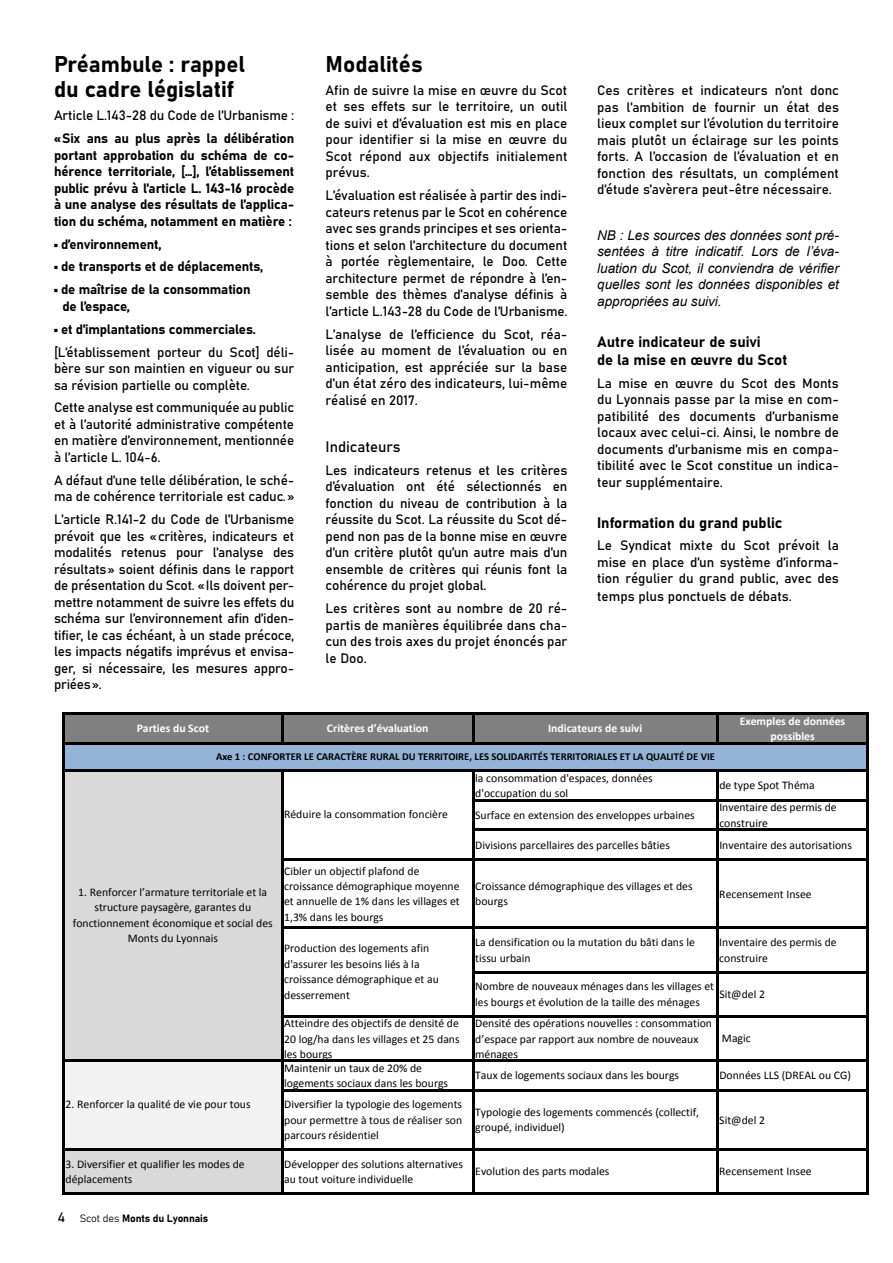
<style>
.page{position:relative;width:893px;height:1263px;background:#fff}
.page>*{position:absolute;margin:0;border:0;box-sizing:border-box;transform-origin:0 0}
.t1{font:22.5px/25.5px "Bahnschrift";color:#000}
.t2{font:15px/18px "Bahnschrift";color:#000}
.t3{font:13.5px/16.5px "Bahnschrift";letter-spacing:-.01em;color:#000;text-align:justify}
.t4{font:italic 13.5px/16.5px "Arial";color:#000;text-align:justify}
.t5{font:11.7px/15.3px "Calibri";color:#000}
.t6{font:700 11.7px/15.3px "Calibri";color:#fff;text-align:center}
.t7{font:700 10.5px "Calibri";color:#000}
.t8{font:10.5px "Bahnschrift";letter-spacing:-.01em;color:#000}
.s1{font-size:13.5px}
</style>
<div class="page">
<div style="left:64px;top:714px;width:804px;height:29px;background:#808080"></div>
<div style="left:64px;top:743px;width:804px;height:27px;background:#95b3d7"></div>
<div style="left:64px;top:770px;width:218px;height:291px;background:#d9d9d9"></div>
<div style="left:64px;top:1060px;width:218px;height:89px;background:#f2f2f2"></div>
<div style="left:64px;top:1149px;width:218px;height:44px;background:#d9d9d9"></div>
<hr style="left:281px;top:714px;width:2px;height:30px;background:#000">
<hr style="left:472px;top:714px;width:2px;height:30px;background:#000">
<hr style="left:716px;top:714px;width:2px;height:30px;background:#000">
<hr style="left:62px;top:712px;width:3px;height:482px;background:#000">
<hr style="left:281px;top:771px;width:2px;height:423px;background:#000">
<hr style="left:472px;top:771px;width:2px;height:423px;background:#000">
<hr style="left:716px;top:771px;width:2px;height:423px;background:#000">
<hr style="left:867px;top:714px;width:2px;height:480px;background:#000">
<hr style="left:65px;top:712px;width:804px;height:2px;background:#000">
<hr style="left:65px;top:742px;width:804px;height:2px;background:#000">
<hr style="left:65px;top:769px;width:804px;height:2px;background:#000">
<hr style="left:474px;top:799px;width:395px;height:2px;background:#000">
<hr style="left:474px;top:829px;width:395px;height:2px;background:#000">
<hr style="left:283px;top:858px;width:586px;height:3px;background:#000">
<hr style="left:283px;top:927px;width:586px;height:2px;background:#000">
<hr style="left:474px;top:971px;width:395px;height:2px;background:#000">
<hr style="left:283px;top:1015px;width:586px;height:2px;background:#000">
<hr style="left:65px;top:1059px;width:804px;height:3px;background:#000">
<hr style="left:283px;top:1089px;width:586px;height:2px;background:#000">
<hr style="left:65px;top:1148px;width:804px;height:2px;background:#000">
<hr style="left:65px;top:1192px;width:804px;height:2px;background:#000">
<h1 class="t1" style="left:54px;top:51px;width:193px">Préambule : rappel du cadre législatif</h1>
<p class="t3" style="left:54px;top:104px;width:242px;line-height:23px">Article L.143-28 du Code de l’Urbanisme : «Six ans au plus après la délibération</p>
<p class="t3" style="left:54px;top:147px;width:242px">portant approbation du schéma de co&shy;hérence territoriale, […], l’établissement public prévu à l’article L. 143-16 procède à une analyse des résultats de l’applica&shy;tion du schéma, notamment en matière :</p>
<p class="t3" style="left:54px;top:235px;width:109px">• d’environnement,</p>
<p class="t3" style="left:54px;top:258px;width:211px">• de transports et de déplacements,</p>
<p class="t3" style="left:63px;top:281px;width:190px;text-indent:-9px">• de maîtrise de la consommation de l’espace,</p>
<p class="t3" style="left:54px;top:317px;width:242px;line-height:23px">• et d’implantations commerciales. [L’établissement porteur du Scot] déli-</p>
<p class="t3" style="left:54px;top:360px;width:242px">bère sur son maintien en vigueur ou sur sa révision partielle ou complète.</p>
<p class="t3" style="left:54px;top:399px;width:242px">Cette analyse est communiquée au public et à l’autorité administrative compétente en matière d’environnement, mentionnée à l’article L. 104-6.</p>
<p class="t3" style="left:54px;top:472px;width:242px">A défaut d’une telle délibération, le sché&shy;ma de cohérence territoriale est caduc.»</p>
<p class="t3" style="left:54px;top:511px;width:242px">L’article R.141-2 du Code de l’Urbanisme prévoit que les «critères, indicateurs et modalités retenus pour l’analyse des résultats» soient définis dans le rapport de présentation du Scot. «Ils doivent per&shy;mettre notamment de suivre les effets du schéma sur l’environnement afin d’iden&shy;tifier, le cas échéant, à un stade précoce, les impacts négatifs imprévus et envisa&shy;ger, si nécessaire, les mesures appro&shy;priées».</p>
<h1 class="t1" style="left:326px;top:51px;width:99px">Modalités</h1>
<p class="t3" style="left:326px;top:82px;width:243px">Afin de suivre la mise en œuvre du Scot et ses effets sur le territoire, un outil de suivi et d’évaluation est mis en place pour identifier si la mise en œuvre du Scot répond aux objectifs initialement prévus.</p>
<p class="t3" style="left:326px;top:187px;width:243px">L’évaluation est réalisée à partir des indi&shy;cateurs retenus par le Scot en cohérence avec ses grands principes et ses orienta&shy;tions et selon l’architecture du document à portée règlementaire, le Doo. Cette architecture permet de répondre à l’en&shy;semble des thèmes d’analyse définis à l’article L.143-28 du Code de l’Urbanisme.</p>
<p class="t3" style="left:326px;top:325px;width:243px">L’analyse de l’efficience du Scot, réa&shy;lisée au moment de l’évaluation ou en anticipation, est appréciée sur la base d’un état zéro des indicateurs, lui-même réalisé en 2017.</p>
<p class="t2" style="left:326px;top:437px;width:77px">Indicateurs</p>
<p class="t3" style="left:326px;top:462px;width:243px">Les indicateurs retenus et les critères d’évaluation ont été sélectionnés en fonction du niveau de contribution à la réussite du Scot. La réussite du Scot dé&shy;pend non pas de la bonne mise en œuvre d’un critère plutôt qu’un autre mais d’un ensemble de critères qui réunis font la cohérence du projet global.</p>
<p class="t3" style="left:326px;top:600px;width:243px">Les critères sont au nombre de 20 ré&shy;partis de manières équilibrée dans cha&shy;cun des trois axes du projet énoncés par le Doo.</p>
<p class="t3" style="left:597px;top:82px;width:243px">Ces critères et indicateurs n’ont donc pas l’ambition de fournir un état des lieux complet sur l’évolution du territoire mais plutôt un éclairage sur les points forts. A l’occasion de l’évaluation et en fonction des résultats, un complément d’étude s’avèrera peut-être nécessaire.</p>
<p class="t4" style="left:597px;top:227px;width:243px">NB : Les sources des données sont pré&shy;sentées à titre indicatif. Lors de l’éva&shy;luation du Scot, il conviendra de vérifier quelles sont les données disponibles et appropriées au suivi.</p>
<p class="t2" style="left:597px;top:332px;width:192px">Autre indicateur de suivi<br>de la mise en œuvre du Scot</p>
<p class="t3" style="left:597px;top:375px;width:243px">La mise en œuvre du Scot des Monts du Lyonnais passe par la mise en com&shy;patibilité des documents d’urbanisme locaux avec celui-ci. Ainsi, le nombre de documents d’urbanisme mis en compa&shy;tibilité avec le Scot constitue un indica&shy;teur supplémentaire.</p>
<p class="t2" style="left:597px;top:513px;width:187px">Information du grand public</p>
<p class="t3" style="left:597px;top:537px;width:243px">Le Syndicat mixte du Scot prévoit la mise en place d’un système d’informa&shy;tion régulier du grand public, avec des</p>
<p class="t3" style="left:597px;top:588px;width:196px">temps plus ponctuels de débats.</p>
<p class="t6" style="left:137px;top:721px;width:74px">Parties du Scot</p>
<p class="t6" style="left:327px;top:721px;width:103px">Critères d’évaluation</p>
<p class="t6" style="left:548px;top:721px;width:96px">Indicateurs de suivi</p>
<p class="t6" style="left:740px;top:713px;width:107px">Exemples de données possibles</p>
<p class="t5" style="left:475px;top:770px;width:179px">la consommation d'espaces, données d'occupation du sol</p>
<p class="t5" style="left:719px;top:778px;width:97px">de type Spot Théma</p>
<p class="t5" style="left:475px;top:807px;width:221px">Surface en extension des enveloppes urbaines</p>
<p class="t5" style="left:719px;top:800px;width:119px">Inventaire des permis de construire</p>
<p class="t5" style="left:475px;top:837px;width:196px">Divisions parcellaires des parcelles bâties</p>
<p class="t5" style="left:719px;top:837px;width:134px">Inventaire des autorisations</p>
<p class="t5" style="left:284px;top:863px;width:177px">Cibler un objectif plafond de croissance démographique moyenne et annuelle de 1% dans les villages et<br>1,3% dans les bourgs</p>
<p class="t7" style="left:216px;top:749px;width:500px">Axe 1 : CONFORTER LE CARACTÈRE RURAL DU TERRITOIRE, LES SOLIDARITÉS TERRITORIALES ET LA QUALITÉ DE VIE</p>
<p class="t5" style="left:284px;top:807px;width:165px">Réduire la consommation foncière</p>
<p class="t5" style="left:475px;top:878px;width:219px">Croissance démographique des villages et des bourgs</p>
<p class="t5" style="left:719px;top:886px;width:94px">Recensement Insee</p>
<p class="t5" style="left:475px;top:935px;width:221px">La densification ou la mutation du bâti dans le tissu urbain</p>
<p class="t5" style="left:719px;top:935px;width:119px">Inventaire des permis de construire</p>
<p class="t5" style="left:475px;top:979px;width:240px">Nombre de nouveaux ménages dans les villages et les bourgs et évolution de la taille des ménages</p>
<p class="t5" style="left:719px;top:986px;width:47px">Sit@del 2</p>
<p class="t5" style="left:73px;top:884px;width:201px;text-align:center">1. Renforcer l’armature territoriale et la structure paysagère, garantes du fonctionnement économique et social des Monts du Lyonnais</p>
<p class="t5" style="left:284px;top:941px;width:156px">Production des logements afin d'assurer les besoins liés à la croissance démographique et au desserrement</p>
<p class="t5" style="left:66px;top:1097px;width:186px">2. Renforcer la qualité de vie pour tous</p>
<p class="t5" style="left:284px;top:1016px;width:177px;text-align:justify">Atteindre des objectifs de densité de 20 log/ha dans les villages et 25 dans les bourgs</p>
<p class="t5" style="left:475px;top:1016px;width:238px">Densité des opérations nouvelles : consommation d’espace par rapport aux nombre de nouveaux ménages</p>
<p class="t5" style="left:722px;top:1031px;width:30px">Magic</p>
<p class="t5" style="left:284px;top:1060px;width:165px">Maintenir un taux de 20% de logements sociaux dans les bourgs</p>
<p class="t5" style="left:475px;top:1068px;width:205px">Taux de logements sociaux dans les bourgs</p>
<p class="t5" style="left:719px;top:1068px;width:133px">Données LLS (DREAL ou CG)</p>
<p class="t5" style="left:284px;top:1097px;width:180px;text-align:justify">Diversifier la typologie des logements pour permettre à tous de réaliser son parcours résidentiel</p>
<p class="t5" style="left:475px;top:1104px;width:225px">Typologie des logements commencés (collectif, groupé, individuel)</p>
<p class="t5" style="left:719px;top:1112px;width:47px">Sit@del 2</p>
<p class="t5" style="left:66px;top:1156px;width:181px">3. Diversifier et qualifier les modes de déplacements</p>
<p class="t5" style="left:284px;top:1156px;width:180px">Développer des solutions alternatives au tout voiture individuelle</p>
<p class="t5" style="left:475px;top:1163px;width:136px">Evolution des parts modales</p>
<p class="t5" style="left:719px;top:1163px;width:94px">Recensement Insee</p>
<p class="t8" style="left:58px;top:1212px;width:152px"><span class="s1">4</span> Scot des Monts du Lyonnais</p>
</div>
